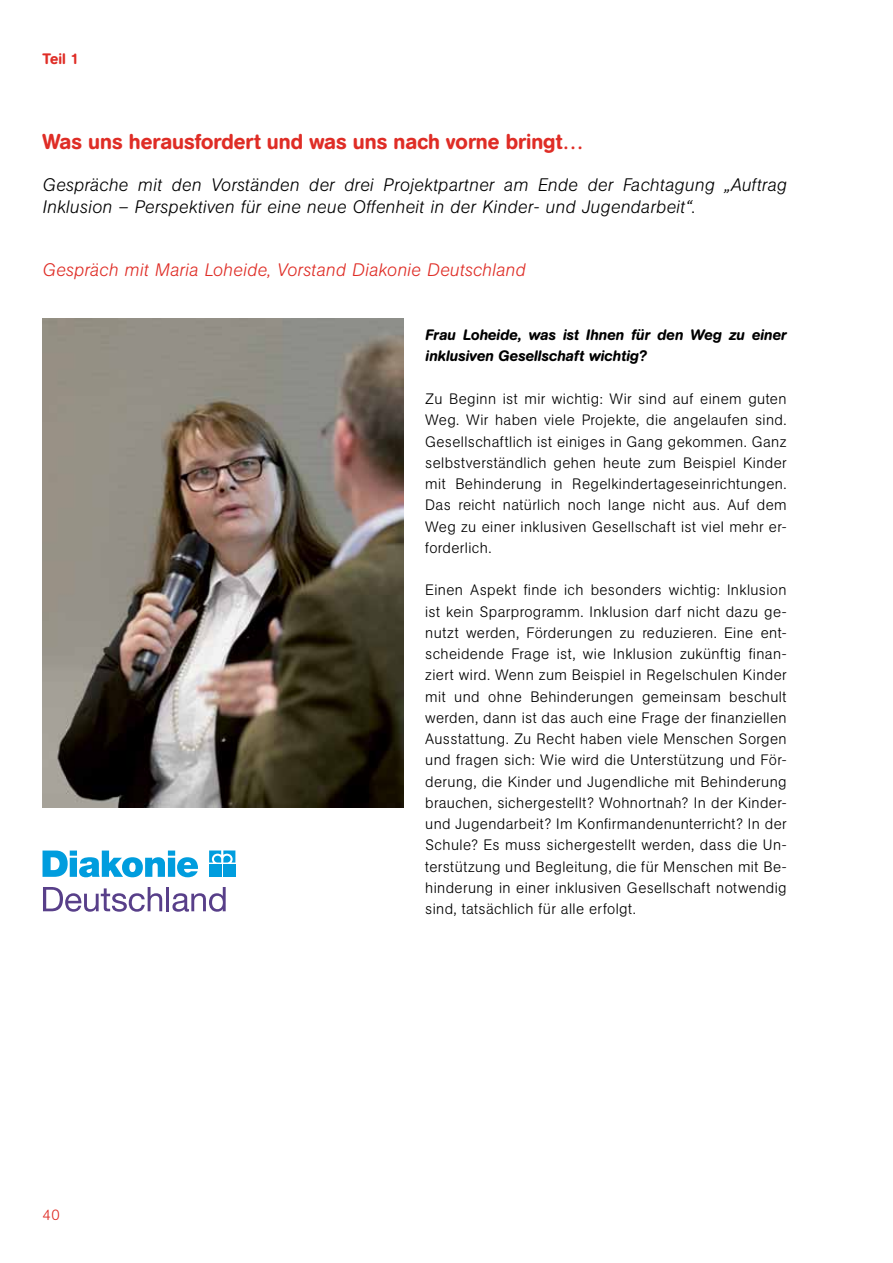
<style>
.page{position:relative;width:893px;height:1263px;background:#fff}
.page>*{position:absolute;margin:0;border:0;box-sizing:border-box;transform-origin:0 0}
.t1{font:500 21.3px "AG Book Rounded Pro";color:#df2d26}
.t2{font:italic 300 18px/21.3px "AG Book Rounded Pro";letter-spacing:.02em;color:#000}
.t3{font:italic 300 18px "AG Book Rounded Pro";letter-spacing:.02em;color:#df2d26}
.t4{font:300 15px/21.3px "AG Book Rounded Pro";letter-spacing:.025em;color:#000;text-align:justify}
.t5{font:italic 500 15px/21.3px "AG Book Rounded Pro";letter-spacing:.005em;color:#000}
.t6{font:500 15px "AG Book Rounded Pro";color:#df2d26}
.t7{font:300 15px "AG Book Rounded Pro";color:#df2d26}
</style>
<div class="page">
<img style="left:43px;top:319px;width:361px;height:489px">
<svg style="left:43px;top:850px;width:155px;height:27px"></svg>
<svg style="left:209px;top:850px;width:26px;height:12px"></svg>
<div style="left:209px;top:865px;width:12px;height:12px;background:#009dde"></div>
<div style="left:223px;top:865px;width:12px;height:12px;background:#009dde"></div>
<svg style="left:43px;top:887px;width:119px;height:25px"></svg>
<hr style="left:166px;top:887px;width:3px;height:24px;background:#583f89">
<svg style="left:172px;top:887px;width:54px;height:25px"></svg>
<p class="t6" style="left:43px;top:49px;width:38px">Teil 1</p>
<h5 class="t1" style="left:43px;top:128px;width:543px">Was uns herausfordert und was uns nach vorne bringt…</h5>
<p class="t2" style="left:43px;top:174px;width:746px">Gespräche mit den Vorständen der drei Projektpartner am Ende der Fachtagung „Auftrag<br>Inklusion – Perspektiven für eine neue Offenheit in der Kinder- und Jugendarbeit“.</p>
<h6 class="t3" style="left:43px;top:258px;width:484px">Gespräch mit Maria Loheide, Vorstand Diakonie Deutschland</h6>
<p class="t7" style="left:43px;top:1205px;width:19px">40</p>
<p class="t5" style="left:425px;top:324px;width:363px">Frau Loheide, was ist Ihnen für den Weg zu einer inklusiven Gesellschaft wichtig?</p>
<p class="t4" style="left:425px;top:388px;width:363px">Zu Beginn ist mir wichtig: Wir sind auf einem guten Weg. Wir haben viele Projekte, die angelaufen sind.<br>Gesellschaftlich ist einiges in Gang gekommen. Ganz selbstverständlich gehen heute zum Beispiel Kinder mit Behinderung in Regelkindertageseinrichtungen.<br>Das reicht natürlich noch lange nicht aus. Auf dem Weg zu einer inklusiven Gesellschaft ist viel mehr er&shy;forderlich.</p>
<p class="t4" style="left:425px;top:579px;width:363px">Einen Aspekt finde ich besonders wichtig: Inklusion ist kein Sparprogramm. Inklusion darf nicht dazu ge&shy;nutzt werden, Förderungen zu reduzieren. Eine ent&shy;scheidende Frage ist, wie Inklusion zukünftig finan&shy;ziert wird. Wenn zum Beispiel in Regelschulen Kinder mit und ohne Behinderungen gemeinsam beschult werden, dann ist das auch eine Frage der finanziellen Ausstattung. Zu Recht haben viele Menschen Sorgen und fragen sich: Wie wird die Unterstützung und För&shy;derung, die Kinder und Jugendliche mit Behinderung brauchen, sichergestellt? Wohnortnah? In der Kinder&shy;und Jugendarbeit? Im Konfirmandenunterricht? In der Schule? Es muss sichergestellt werden, dass die Un&shy;terstützung und Begleitung, die für Menschen mit Be&shy;hinderung in einer inklusiven Gesellschaft notwendig sind, tatsächlich für alle erfolgt.</p>
</div>
